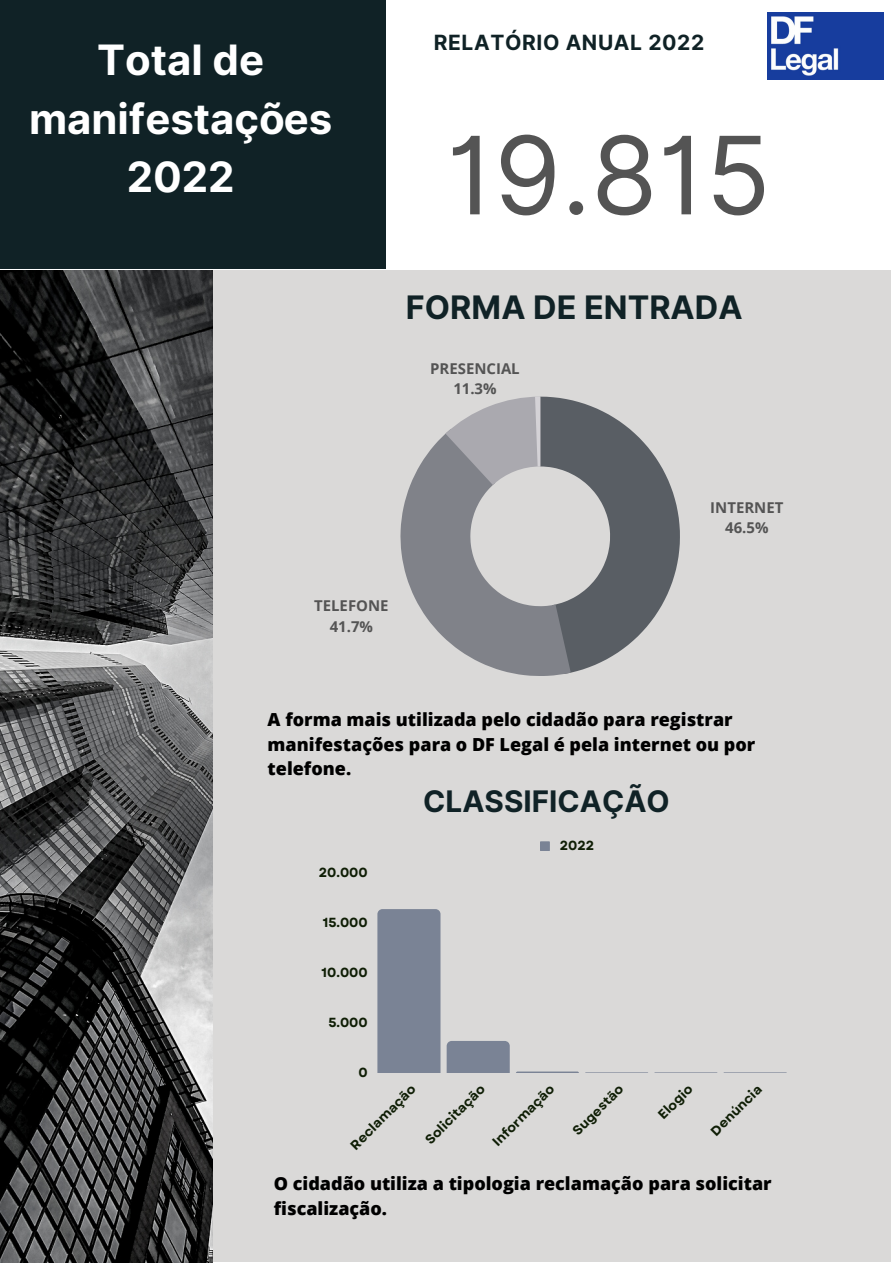
<style>
.page{position:relative;width:893px;height:1264px;background:#fff}
.page>*{position:absolute;margin:0;border:0;box-sizing:border-box;transform-origin:0 0}
.t1{font:107.85px "Inter";color:#545454}
.t2{font:700 41.85px/58.5px "Inter";color:#fff;text-align:center}
.t3{font:700 32.4px "Inter";color:#102226}
.t4{font:700 29.7px "Inter";color:#102226}
.t5{font:700 21px "Inter";letter-spacing:.03em;color:#102226}
.t6{font:800 18px/24.8px "Open Sans";color:#000}
.t7{font:700 15px/20.5px "Open Sans";color:#545454;text-align:center}
.t8{font:700 13.2px "Garet";color:#0f1e05}
</style>
<div class="page">
<div style="left:0;top:0;width:385px;height:269px;background:#102226"></div>
<div style="left:213px;top:270px;width:677px;height:991px;background:#dad9d8"></div>
<img style="left:0;top:270px;width:212px;height:992px">
<img style="left:767px;top:13px;width:116px;height:66px">
<svg style="left:400px;top:396px;width:280px;height:280px"></svg>
<div style="left:540px;top:841px;width:10px;height:10px;background:#7a8395"></div>
<div style="left:377px;top:909px;width:63px;height:164px;background:#7a8395"></div>
<svg style="left:447px;top:1041px;width:62px;height:4px"></svg>
<svg style="left:516px;top:1071px;width:63px;height:2px"></svg>
<svg style="left:585px;top:1072px;width:63px;height:1px"></svg>
<svg style="left:654px;top:1072px;width:63px;height:1px"></svg>
<svg style="left:723px;top:1072px;width:63px;height:1px"></svg>
<h2 class="t2" style="left:29px;top:31px;width:305px">Total de manifestações<br>2022</h2>
<p class="t5" style="left:434px;top:30px;width:272px">RELATÓRIO ANUAL 2022</p>
<h1 class="t1" style="left:446px;top:111px;width:326px">19.815</h1>
<h3 class="t3" style="left:406px;top:288px;width:338px">FORMA DE ENTRADA</h3>
<p class="t7" style="left:430px;top:357px;width:91px">PRESENCIAL<br>11.3%</p>
<p class="t7" style="left:314px;top:595px;width:76px">TELEFONE<br>41.7%</p>
<p class="t7" style="left:710px;top:497px;width:75px">INTERNET<br>46.5%</p>
<p class="t6" style="left:267px;top:706px;width:489px">A forma mais utilizada pelo cidadão para registrar manifestações para o DF Legal é pela internet ou por telefone.</p>
<h3 class="t4" style="left:423px;top:783px;width:248px">CLASSIFICAÇÃO</h3>
<p class="t8" style="left:319px;top:863px;width:50px">20.000</p>
<p class="t8" style="left:323px;top:912px;width:47px">15.000</p>
<p class="t8" style="left:321px;top:962px;width:48px">10.000</p>
<p class="t8" style="left:328px;top:1012px;width:41px">5.000</p>
<p class="t8" style="left:358px;top:1062px;width:11px">0</p>
<p class="t8" style="left:559px;top:835px;width:36px">2022</p>
<p class="t8" style="left:346px;top:1140px;width:88px;rotate:-45deg">Reclamação</p>
<p class="t8" style="left:421px;top:1135px;width:80px;rotate:-45deg">Solicitação</p>
<p class="t8" style="left:487px;top:1137px;width:83px;rotate:-45deg">Informação</p>
<p class="t8" style="left:568px;top:1126px;width:67px;rotate:-45deg">Sugestão</p>
<p class="t8" style="left:653px;top:1109px;width:44px;rotate:-45deg">Elogio</p>
<p class="t8" style="left:706px;top:1126px;width:67px;rotate:-45deg">Denúncia</p>
<p class="t6" style="left:274px;top:1171px;width:499px">O cidadão utiliza a tipologia reclamação para solicitar fiscalização.</p>
</div>
